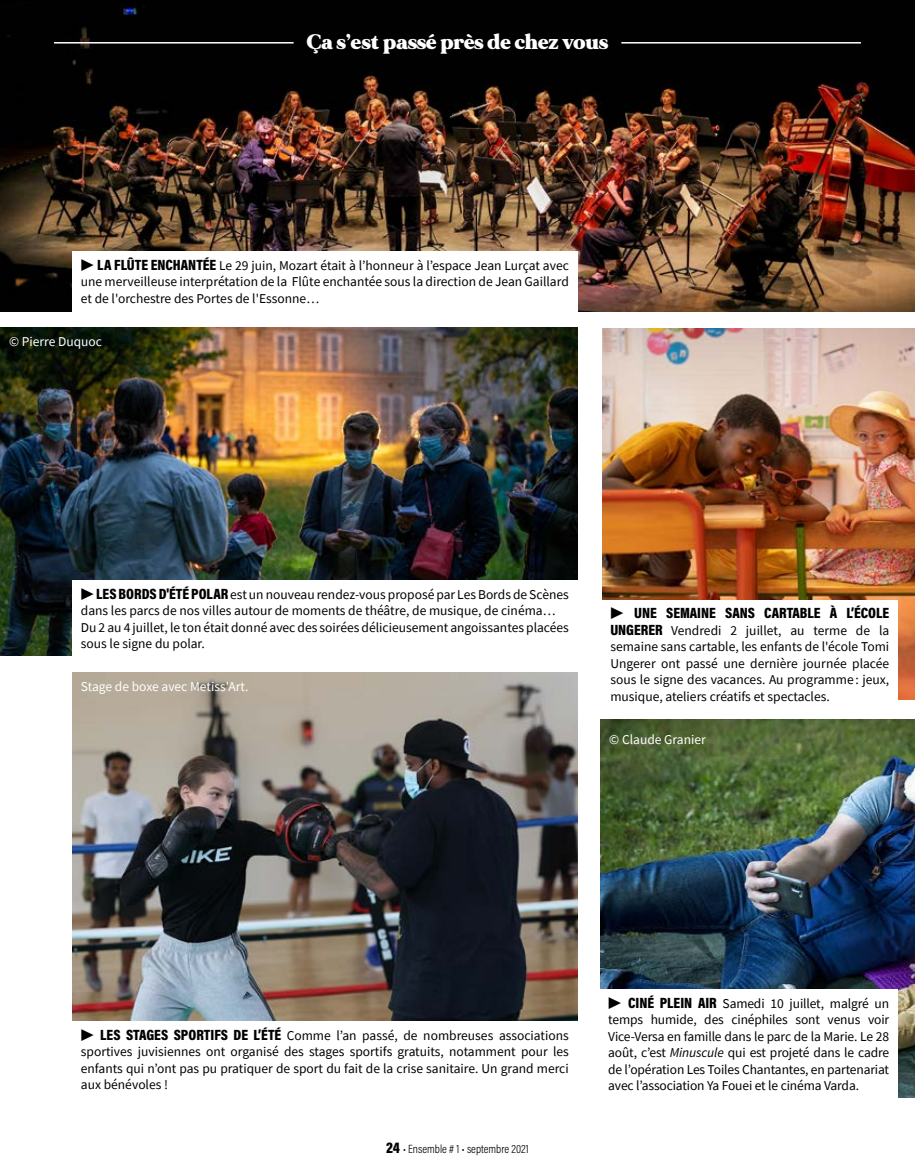
<style>
.page{position:relative;width:915px;height:1170px;background:#fff}
.page>*{position:absolute;margin:0;border:0;box-sizing:border-box;transform-origin:0 0}
.t1{font:900 21px "MADE Mirage";color:#fff}
.t2{font:15px "Acumin Variable Concept";color:#000}
.t3{font:13.5px/16.5px "Source Sans Pro";color:#000;text-align:justify}
.t4{font:13.5px "Source Sans Pro";color:#fff}
.t5{font:12px "Acumin Variable Concept";color:#000}
.s1{font-weight:700;font-size:15px}
.s2{font-family:"Acumin Variable Concept";font-size:15px}
.s3{font-family:"Source Sans Pro";font-weight:700}
.s4{font-size:15.75px}
.s5{font-style:italic}
</style>
<div class="page">
<img style="left:0;top:0;width:914px;height:311px">
<hr style="left:54px;top:42px;width:239px;height:2px;background:#fff">
<hr style="left:621px;top:42px;width:239px;height:2px;background:#fff">
<div style="left:72px;top:251px;width:505px;height:60px;background:#fff"></div>
<img style="left:0;top:327px;width:577px;height:329px">
<div style="left:72px;top:580px;width:505px;height:77px;background:#fff"></div>
<img style="left:600px;top:719px;width:314px;height:378px">
<div style="left:599px;top:988px;width:298px;height:110px;background:#fff"></div>
<img style="left:602px;top:328px;width:312px;height:371px">
<div style="left:601px;top:599px;width:296px;height:110px;background:#fff"></div>
<img style="left:72px;top:672px;width:505px;height:348px">
<h1 class="t1" style="left:306px;top:27px;width:303px">Ça s’est passé près de chez vous</h1>
<p class="t3" style="left:81px;top:257px;width:489px"><span class="s1">▶</span> <span class="s2">LA FLÛTE ENCHANTÉE</span> Le 29 juin, Mozart était à l’honneur à l’espace Jean Lurçat avec une merveilleuse interprétation de la Flûte enchantée sous la direction de Jean Gaillard et de l'orchestre des Portes de l'Essonne…</p>
<p class="t4" style="left:9px;top:333px;width:94px">© Pierre Duquoc</p>
<p class="t3" style="left:81px;top:586px;width:489px;text-align:left"><span class="s1">▶</span> <span class="s2">LES BORDS D'ÉTÉ POLAR</span> est un nouveau rendez-vous proposé par Les Bords de Scènes dans les parcs de nos villes autour de moments de théâtre, de musique, de cinéma… Du 2 au 4 juillet, le ton était donné avec des soirées délicieusement angoissantes placées sous le signe du polar.</p>
<p class="t4" style="left:81px;top:677px;width:169px">Stage de boxe avec Metiss'Art.</p>
<p class="t2" style="left:610px;top:602px;width:280px"><span class="s3">▶</span> UNE SEMAINE SANS CARTABLE À L’ÉCOLE</p>
<p class="t3" style="left:610px;top:622px;width:280px"><span class="s2">UNGERER</span> Vendredi 2 juillet, au terme de la semaine sans cartable, les enfants de l'école Tomi Ungerer ont passé une dernière journée placée sous le signe des vacances. Au programme : jeux, musique, ateliers créatifs et spectacles.</p>
<p class="t4" style="left:609px;top:731px;width:98px">© Claude Granier</p>
<p class="t3" style="left:81px;top:1026px;width:489px"><span class="s1">▶</span> <span class="s2">LES STAGES SPORTIFS DE L’ÉTÉ</span> Comme l’an passé, de nombreuses associations sportives juvisiennes ont organisé des stages sportifs gratuits, notamment pour les enfants qui n’ont pas pu pratiquer de sport du fait de la crise sanitaire. Un grand merci aux bénévoles !</p>
<p class="t5" style="left:386px;top:1140px;width:144px"><span class="s4">24</span> • Ensemble # 1 • septembre 2021</p>
<p class="t3" style="left:608px;top:994px;width:282px"><span class="s1">▶</span> <span class="s2">CINÉ PLEIN AIR</span> Samedi 10 juillet, malgré un temps humide, des cinéphiles sont venus voir Vice-Versa en famille dans le parc de la Marie. Le 28 août, c’est <span class="s5">Minuscule</span> qui est projeté dans le cadre de l’opération Les Toiles Chantantes, en partenariat avec l’association Ya Fouei et le cinéma Varda.</p>
</div>
